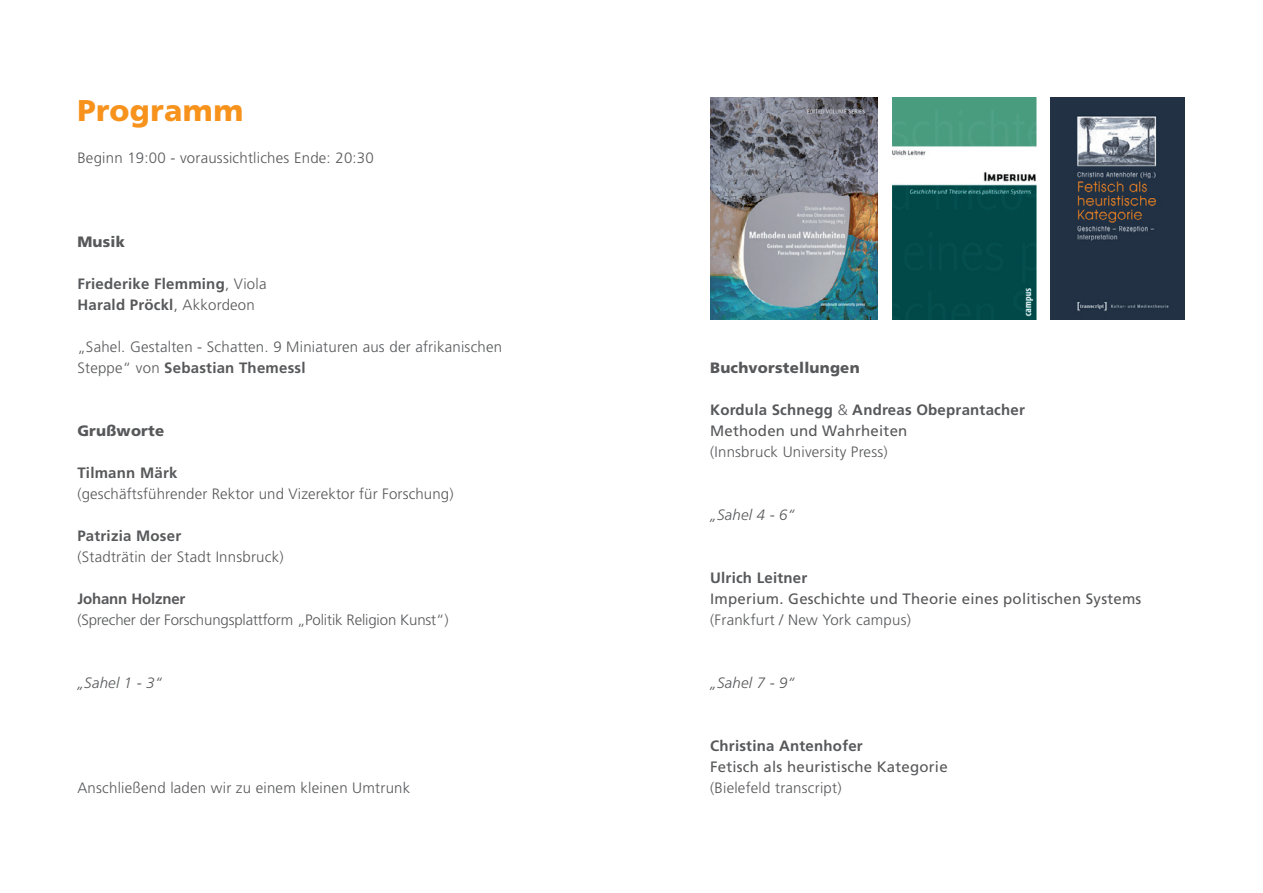
<style>
.page{position:relative;width:1263px;height:893px;background:#fff}
.page>*{position:absolute;margin:0;border:0;box-sizing:border-box;transform-origin:0 0}
.t1{font:900 30px "Frutiger";letter-spacing:.015em;color:#f7931d}
.t2{font:300 15px/21px "Frutiger";letter-spacing:.015em;color:#57585a}
.t3{font:700 15px/21px "Frutiger";letter-spacing:.015em;color:#57585a}
.t4{font:15px "Frutiger";letter-spacing:.015em;color:#57585a}
.t5{font:300 15px "Frutiger";letter-spacing:-.01em;color:#57585a}
.t6{font:900 15px "Frutiger";letter-spacing:.015em;color:#57585a}
.t7{font:italic 300 15px "Frutiger";letter-spacing:.015em;color:#57585a}
.t8{font:700 15px "Frutiger";letter-spacing:-.01em;color:#57585a}
.s1{font-weight:300}
.s2{font-weight:700}
.s3{font-weight:400}
</style>
<div class="page">
<img style="left:892px;top:98px;width:144px;height:222px">
<img style="left:710px;top:98px;width:168px;height:222px">
<img style="left:1051px;top:98px;width:133px;height:222px">
<h1 class="t1" style="left:77px;top:92px;width:167px">Programm</h1>
<p class="t2" style="left:77px;top:147px;width:298px">Beginn 19:00 - voraussichtliches Ende: 20:30</p>
<p class="t6" style="left:77px;top:232px;width:49px">Musik</p>
<p class="t3" style="left:77px;top:273px;width:191px">Friederike Flemming<span class="s1">, Viola<br></span>Harald Pröckl<span class="s1">, Akkordeon</span></p>
<p class="t2" style="left:77px;top:336px;width:426px">„Sahel. Gestalten - Schatten. 9 Miniaturen aus der afrikanischen<br>Steppe“ von <span class="s2">Sebastian Themessl</span></p>
<p class="t6" style="left:77px;top:421px;width:88px">Grußworte</p>
<p class="t3" style="left:77px;top:462px;width:102px">Tilmann Märk</p>
<p class="t2" style="left:77px;top:483px;width:378px">(geschäftsführender Rektor und Vizerektor für Forschung)</p>
<p class="t3" style="left:77px;top:525px;width:105px">Patrizia Moser</p>
<p class="t2" style="left:77px;top:546px;width:208px">(Stadträtin der Stadt Innsbruck)</p>
<p class="t8" style="left:77px;top:590px;width:110px">Johann Holzner</p>
<p class="t5" style="left:77px;top:611px;width:373px">(Sprecher der Forschungsplattform „Politik Religion Kunst“)</p>
<p class="t7" style="left:77px;top:674px;width:86px">„Sahel 1 - 3“</p>
<p class="t6" style="left:710px;top:359px;width:151px">Buchvorstellungen</p>
<p class="t3" style="left:710px;top:399px;width:316px">Kordula Schnegg <span class="s1">&amp;</span> Andreas Obeprantacher<br><span class="s3">Methoden und Wahrheiten</span></p>
<p class="t2" style="left:710px;top:442px;width:179px">(Innsbruck University Press)</p>
<p class="t7" style="left:710px;top:507px;width:86px">„Sahel 4 - 6“</p>
<p class="t3" style="left:710px;top:567px;width:99px">Ulrich Leitner</p>
<p class="t4" style="left:710px;top:590px;width:433px">Imperium. Geschichte und Theorie eines politischen Systems</p>
<p class="t2" style="left:710px;top:610px;width:202px">(Frankfurt / New York campus)</p>
<p class="t7" style="left:710px;top:675px;width:86px">„Sahel 7 - 9“</p>
<p class="t3" style="left:710px;top:735px;width:154px">Christina Antenhofer</p>
<p class="t4" style="left:710px;top:758px;width:239px">Fetisch als heuristische Kategorie</p>
<p class="t2" style="left:77px;top:777px;width:334px">Anschließend laden wir zu einem kleinen Umtrunk</p>
<p class="t2" style="left:710px;top:778px;width:133px">(Bielefeld transcript)</p>
</div>
